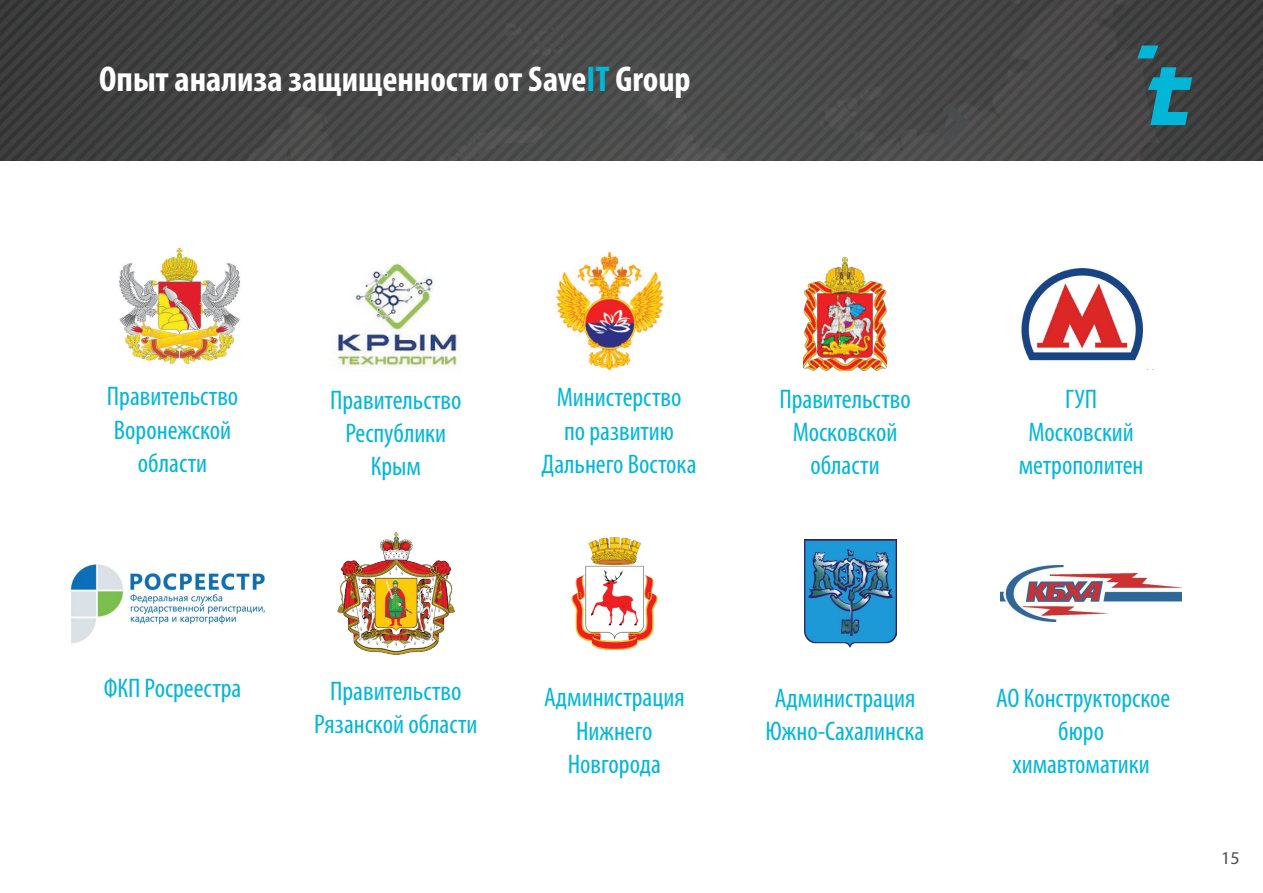
<style>
.page{position:relative;width:1263px;height:893px;background:#fff}
.page>*{position:absolute;margin:0;border:0;box-sizing:border-box;transform-origin:0 0}
.t1{font:700 condensed 36px "Myriad Pro";color:#fff}
.t2{font:condensed 27px/33.2px "Myriad Pro";color:#03b6d8;text-align:center}
.t3{font:18px "Myriad Pro";color:#4b4c4d}
.s1{color:#03b6d8}
</style>
<div class="page">
<img style="left:70px;top:564px;width:195px;height:80px">
<img style="left:0;top:0;width:1263px;height:160px">
<svg style="left:1137px;top:45px;width:21px;height:13px"></svg>
<svg style="left:1148px;top:67px;width:44px;height:58px;background:#1d8194"></svg>
<svg style="left:933px;top:94px;width:42px;height:60px;background:#4a4a4b"></svg>
<img style="left:336px;top:263px;width:124px;height:104px">
<img style="left:556px;top:252px;width:108px;height:118px">
<img style="left:119px;top:247px;width:121px;height:118px">
<img style="left:803px;top:257px;width:84px;height:113px">
<img style="left:571px;top:537px;width:87px;height:113px">
<img style="left:804px;top:540px;width:93px;height:108px">
<img style="left:337px;top:532px;width:117px;height:123px">
<img style="left:1021px;top:269px;width:123px;height:92px">
<img style="left:1000px;top:566px;width:181px;height:55px">
<h1 class="t1" style="left:99px;top:57px;width:593px">Опыт анализа защищенности от Save<span class="s1">IT</span> Group</h1>
<p class="t2" style="left:107px;top:379px;width:133px">Правительство<br>Воронежской области</p>
<p class="t2" style="left:541px;top:381px;width:157px">Министерство<br>по развитию<br>Дальнего Востока</p>
<p class="t2" style="left:330px;top:383px;width:133px">Правительство<br>Республики<br>Крым</p>
<p class="t2" style="left:779px;top:382px;width:133px">Правительство<br>Московской области</p>
<p class="t2" style="left:1019px;top:382px;width:126px">ГУП<br>Московский метрополитен</p>
<p class="t2" style="left:104px;top:671px;width:139px">ФКП Росреестра</p>
<p class="t2" style="left:314px;top:674px;width:165px">Правительство<br>Рязанской области</p>
<p class="t2" style="left:544px;top:681px;width:142px">Администрация<br>Нижнего<br>Новгорода</p>
<p class="t2" style="left:766px;top:681px;width:160px">Администрация<br>Южно-Сахалинска</p>
<p class="t2" style="left:996px;top:681px;width:176px">АО Конструкторское бюро химавтоматики</p>
<p class="t3" style="left:1221px;top:847px;width:20px">15</p>
</div>
